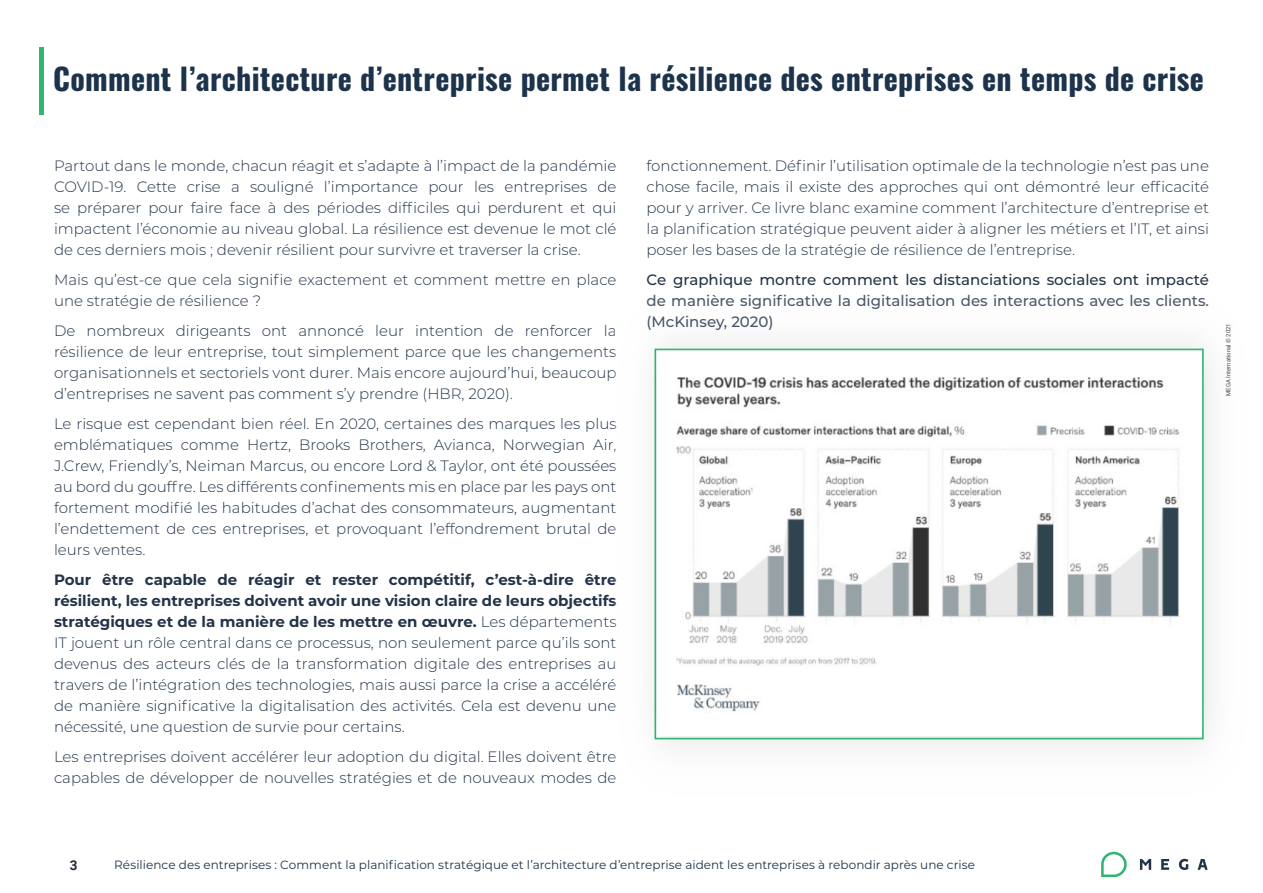
<style>
.page{position:relative;width:1263px;height:893px;background:#fff}
.page>*{position:absolute;margin:0;border:0;box-sizing:border-box;transform-origin:0 0}
.t1{font:30px "Oswald";letter-spacing:.01em;color:#1c334b}
.t2{font:300 15px/21px "Montserrat";color:#233348;text-align:justify}
.t3{font:500 15px/21px "Montserrat";color:#233348;text-align:justify}
.t4{font:700 13.5px "Roboto";color:#222a36}
.t5{font:12px "Montserrat";letter-spacing:.005em;color:#1c334b}
.t6{font:6px "Roboto";color:#231f20}
.s1{font-weight:700}
</style>
<div class="page">
<svg style="left:1101px;top:852px;width:26px;height:25px"></svg>
<svg style="left:1140px;top:859px;width:11px;height:11px"></svg>
<svg style="left:1161px;top:859px;width:8px;height:11px"></svg>
<svg style="left:1178px;top:859px;width:10px;height:11px"></svg>
<svg style="left:1198px;top:859px;width:9px;height:11px"></svg>
<svg style="left:671px;top:376px;width:512px;height:337px"></svg>
<div style="left:654px;top:349px;width:550px;height:390px;border:2px solid #2fb772"></div>
<hr style="left:39px;top:47px;width:4px;height:67px;background:#2fb772">
<p class="t1" style="left:53px;top:52px;width:1152px">Comment l’architecture d’entreprise permet la résilience des entreprises en temps de crise</p>
<p class="t2" style="left:54px;top:155px;width:564px">Partout dans le monde, chacun réagit et s’adapte à l’impact de la pandémie COVID-19. Cette crise a souligné l’importance pour les entreprises de se préparer pour faire face à des périodes difficiles qui perdurent et qui impactent l’économie au niveau global. La résilience est devenue le mot clé de ces derniers mois ; devenir résilient pour survivre et traverser la crise.</p>
<p class="t2" style="left:54px;top:269px;width:564px">Mais qu’est-ce que cela signifie exactement et comment mettre en place une stratégie de résilience ?</p>
<p class="t2" style="left:54px;top:320px;width:564px">De nombreux dirigeants ont annoncé leur intention de renforcer la résilience de leur entreprise, tout simplement parce que les changements organisationnels et sectoriels vont durer. Mais encore aujourd’hui, beaucoup d’entreprises ne savent pas comment s’y prendre (HBR, 2020).</p>
<p class="t2" style="left:54px;top:413px;width:564px">Le risque est cependant bien réel. En 2020, certaines des marques les plus emblématiques comme Hertz, Brooks Brothers, Avianca, Norwegian Air, J.Crew, Friendly’s, Neiman Marcus, ou encore Lord &amp; Taylor, ont été poussées au bord du gouffre. Les différents confinements mis en place par les pays ont fortement modifié les habitudes d’achat des consommateurs, augmentant l’endettement de ces entreprises, et provoquant l’effondrement brutal de leurs ventes.</p>
<p class="t2" style="left:54px;top:569px;width:564px"><span class="s1">Pour être capable de réagir et rester compétitif, c’est-à-dire être résilient, les entreprises doivent avoir une vision claire de leurs objectifs stratégiques et de la manière de les mettre en œuvre.</span> Les départements IT jouent un rôle central dans ce processus, non seulement parce qu’ils sont devenus des acteurs clés de la transformation digitale des entreprises au travers de l’intégration des technologies, mais aussi parce la crise a accéléré de manière significative la digitalisation des activités. Cela est devenu une nécessité, une question de survie pour certains.</p>
<p class="t2" style="left:54px;top:746px;width:564px">Les entreprises doivent accélérer leur adoption du digital. Elles doivent être capables de développer de nouvelles stratégies et de nouveaux modes de</p>
<p class="t2" style="left:646px;top:155px;width:564px">fonctionnement. Définir l’utilisation optimale de la technologie n’est pas une chose facile, mais il existe des approches qui ont démontré leur efficacité pour y arriver. Ce livre blanc examine comment l’architecture d’entreprise et la planification stratégique peuvent aider à aligner les métiers et l’IT, et ainsi poser les bases de la stratégie de résilience de l’entreprise.</p>
<p class="t3" style="left:646px;top:269px;width:564px">Ce graphique montre comment les distanciations sociales ont impacté de manière significative la digitalisation des interactions avec les clients. (McKinsey, 2020)</p>
<p class="t6" style="left:1224px;top:396px;width:74px;rotate:-90deg">MEGA International © 2021</p>
<p class="t4" style="left:70px;top:856px;width:9px">3</p>
<p class="t5" style="left:114px;top:857px;width:862px">Résilience des entreprises : Comment la planification stratégique et l’architecture d’entreprise aident les entreprises à rebondir après une crise</p>
</div>
